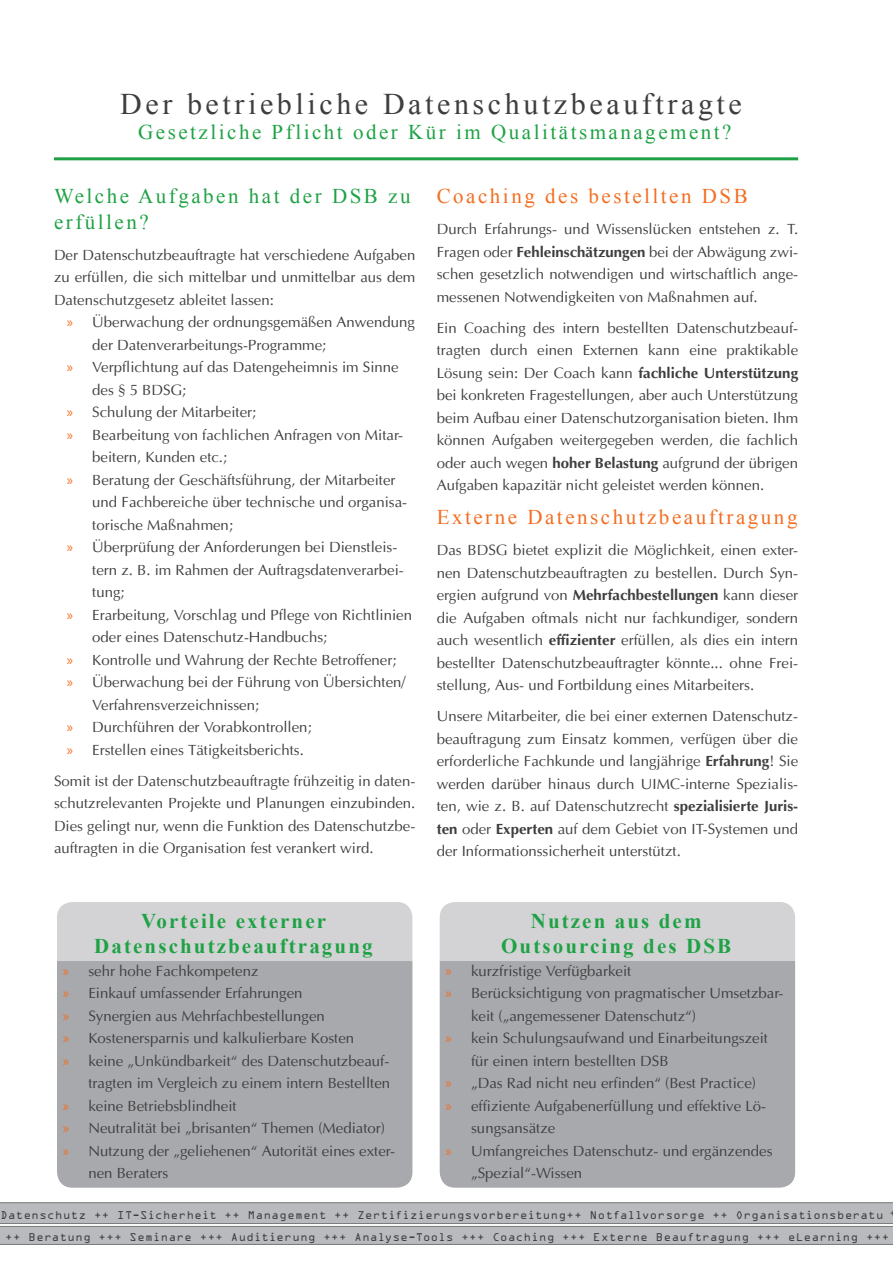
<style>
.page{position:relative;width:893px;height:1263px;background:#fff}
.page>*{position:absolute;margin:0;border:0;box-sizing:border-box;transform-origin:0 0}
.h1_Überschrift{font:30px "Times New Roman";letter-spacing:.12em;color:#3e3e3f}
.h2_Subtitel{font:700 21px/25.2px "Times New Roman";letter-spacing:.1em;color:#1fa245;text-align:center}
.h3_Zwischenüberschri{font:21px "Times New Roman";letter-spacing:.12em;color:#f36e21}
.h1_Überschrift-2{font:21px "Times New Roman";letter-spacing:.12em;color:#1fa245}
.h2_Subüberschrift{font:21px/25.2px "Times New Roman";letter-spacing:.12em;color:#1fa245}
.p1_Haupttext{font:15px/22.5px "Ottawa Plain";color:#3e3e3f}
.t1{font:12px/21.3px "OCRA Extended";letter-spacing:.05em;color:#3e3e3f;text-align:center}
.s1{font-family:"Myriad Pro";color:#f36e21}
.s2{font-family:"Ottawa";font-weight:700}
</style>
<div class="page">
<svg style="left:0;top:1202px;width:893px;height:43px;background:#b6b7b9"></svg>
<hr style="left:54px;top:157px;width:744px;height:3px;background:#1fa245">
<div style="left:55px;top:900px;width:359px;height:289px;background:#a8a9ad;border-radius:17px"></div>
<div style="left:54px;top:899px;width:361px;height:292px;border:3px solid #fff;border-radius:17px"></div>
<div style="left:55px;top:899px;width:359px;height:62px;background:#d3d3d5"></div>
<div style="left:438px;top:900px;width:359px;height:289px;background:#a8a9ad;border-radius:17px"></div>
<div style="left:437px;top:899px;width:361px;height:292px;border:3px solid #fff;border-radius:17px"></div>
<div style="left:438px;top:899px;width:359px;height:62px;background:#d3d3d5"></div>
<p class="h1_Überschrift" style="left:120px;top:84px;width:623px">Der betriebliche Datenschutzbeauftragte</p>
<p class="h1_Überschrift-2" style="left:138px;top:118px;width:595px">Gesetzliche Pflicht oder Kür im Qualitätsmanagement?</p>
<p class="h2_Subüberschrift" style="left:54px;top:183px;width:358px">Welche Aufgaben hat der DSB zu erfüllen?</p>
<p class="p1_Haupttext" style="left:54px;top:243px;width:363px;text-align:justify">Der Datenschutzbeauftragte hat verschiedene Aufgaben zu erfüllen, die sich mittelbar und unmittelbar aus dem Datenschutzgesetz ableitet lassen:</p>
<p class="p1_Haupttext" style="left:92px;top:311px;width:324px;text-indent:-26px"><span class="s1">»</span> Überwachung der ordnungsgemäßen Anwendung der Datenverarbeitungs-Programme;</p>
<p class="p1_Haupttext" style="left:92px;top:356px;width:308px;text-indent:-26px"><span class="s1">»</span> Verpflichtung auf das Datengeheimnis im Sinne des § 5 BDSG;</p>
<p class="p1_Haupttext" style="left:67px;top:401px;width:191px"><span class="s1">»</span> Schulung der Mitarbeiter;</p>
<p class="p1_Haupttext" style="left:92px;top:423px;width:312px;text-indent:-26px"><span class="s1">»</span> Bearbeitung von fachlichen Anfragen von Mitar&shy;beitern, Kunden etc.;</p>
<p class="p1_Haupttext" style="left:92px;top:468px;width:316px;text-indent:-26px"><span class="s1">»</span> Beratung der Geschäftsführung, der Mitarbeiter und Fachbereiche über technische und organisa&shy;torische Maßnahmen;</p>
<p class="p1_Haupttext" style="left:92px;top:536px;width:313px;text-indent:-26px"><span class="s1">»</span> Überprüfung der Anforderungen bei Dienstleis&shy;tern z. B. im Rahmen der Auftragsdatenverarbei&shy;tung;</p>
<p class="p1_Haupttext" style="left:92px;top:603px;width:321px;text-indent:-26px"><span class="s1">»</span> Erarbeitung, Vorschlag und Pflege von Richtlinien oder eines Datenschutz-Handbuchs;</p>
<p class="p1_Haupttext" style="left:67px;top:648px;width:331px"><span class="s1">»</span> Kontrolle und Wahrung der Rechte Betroffener;</p>
<p class="p1_Haupttext" style="left:92px;top:671px;width:315px;text-indent:-26px"><span class="s1">»</span> Überwachung bei der Führung von Übersichten/<br>Verfahrensverzeichnissen;</p>
<p class="p1_Haupttext" style="left:67px;top:716px;width:247px"><span class="s1">»</span> Durchführen der Vorabkontrollen;</p>
<p class="p1_Haupttext" style="left:67px;top:738px;width:239px"><span class="s1">»</span> Erstellen eines Tätigkeitsberichts.</p>
<p class="p1_Haupttext" style="left:54px;top:769px;width:363px;text-align:justify">Somit ist der Datenschutzbeauftragte frühzeitig in daten&shy;schutzrelevanten Projekte und Planungen einzubinden.<br>Dies gelingt nur, wenn die Funktion des Datenschutzbe&shy;auftragten in die Organisation fest verankert wird.</p>
<p class="h3_Zwischenüberschri" style="left:437px;top:182px;width:313px">Coaching des bestellten DSB</p>
<p class="p1_Haupttext" style="left:437px;top:218px;width:363px;text-align:justify">Durch Erfahrungs- und Wissenslücken entstehen z. T.<br>Fragen oder <span class="s2">Fehleinschätzungen</span> bei der Abwägung zwi&shy;schen gesetzlich notwendigen und wirtschaftlich ange&shy;messenen Notwendigkeiten von Maßnahmen auf.</p>
<p class="p1_Haupttext" style="left:437px;top:317px;width:363px;text-align:justify">Ein Coaching des intern bestellten Datenschutzbeauf&shy;tragten durch einen Externen kann eine praktikable Lösung sein: Der Coach kann <span class="s2">fachliche Unterstützung </span>bei konkreten Fragestellungen, aber auch Unterstützung beim Aufbau einer Datenschutzorganisation bieten. Ihm können Aufgaben weitergegeben werden, die fachlich oder auch wegen <span class="s2">hoher Belastung</span> aufgrund der übrigen Aufgaben kapazitär nicht geleistet werden können.</p>
<p class="h3_Zwischenüberschri" style="left:437px;top:503px;width:362px">Externe Datenschutzbeauftragung</p>
<p class="p1_Haupttext" style="left:437px;top:539px;width:363px;text-align:justify">Das BDSG bietet explizit die Möglichkeit, einen exter&shy;nen Datenschutzbeauftragten zu bestellen. Durch Syn&shy;ergien aufgrund von <span class="s2">Mehrfachbestellungen</span> kann dieser die Aufgaben oftmals nicht nur fachkundiger, sondern auch wesentlich <span class="s2">effizienter</span> erfüllen, als dies ein intern bestellter Datenschutzbeauftragter könnte... ohne Frei&shy;stellung, Aus- und Fortbildung eines Mitarbeiters.</p>
<p class="p1_Haupttext" style="left:437px;top:705px;width:363px;text-align:justify">Unsere Mitarbeiter, die bei einer externen Datenschutz&shy;beauftragung zum Einsatz kommen, verfügen über die erforderliche Fachkunde und langjährige <span class="s2">Erfahrung</span>! Sie werden darüber hinaus durch UIMC-interne Spezialis&shy;ten, wie z. B. auf Datenschutzrecht <span class="s2">spezialisierte Juris&shy;ten</span> oder <span class="s2">Experten</span> auf dem Gebiet von IT-Systemen und der Informationssicherheit unterstützt.</p>
<p class="h2_Subtitel" style="left:94px;top:908px;width:280px">Vorteile externer<br>Datenschutzbeauftragung</p>
<p class="p1_Haupttext" style="left:63px;top:959px;width:197px"><span class="s1">»</span> sehr hohe Fachkompetenz</p>
<p class="p1_Haupttext" style="left:63px;top:982px;width:241px"><span class="s1">»</span> Einkauf umfassender Erfahrungen</p>
<p class="p1_Haupttext" style="left:63px;top:1004px;width:263px"><span class="s1">»</span> Synergien aus Mehrfachbestellungen</p>
<p class="p1_Haupttext" style="left:63px;top:1027px;width:293px"><span class="s1">»</span> Kostenersparnis und kalkulierbare Kosten</p>
<p class="p1_Haupttext" style="left:63px;top:1049px;width:329px;text-align:right"><span class="s1">»</span> keine „Unkündbarkeit“ des Datenschutzbeauf&shy;tragten im Vergleich zu einem intern Bestellten</p>
<p class="p1_Haupttext" style="left:63px;top:1094px;width:175px"><span class="s1">»</span> keine Betriebsblindheit</p>
<p class="p1_Haupttext" style="left:63px;top:1117px;width:324px"><span class="s1">»</span> Neutralität bei „brisanten“ Themen (Mediator)</p>
<p class="p1_Haupttext" style="left:88px;top:1139px;width:308px;text-indent:-26px"><span class="s1">»</span> Nutzung der „geliehenen“ Autorität eines exter&shy;nen Beraters</p>
<p class="h2_Subtitel" style="left:501px;top:908px;width:231px">Nutzen aus dem<br>Outsourcing des DSB</p>
<p class="p1_Haupttext" style="left:446px;top:959px;width:187px"><span class="s1">»</span> kurzfristige Verfügbarkeit</p>
<p class="p1_Haupttext" style="left:471px;top:982px;width:314px;text-indent:-26px"><span class="s1">»</span> Berücksichtigung von pragmatischer Umsetzbar&shy;keit („angemessener Datenschutz“)</p>
<p class="p1_Haupttext" style="left:471px;top:1027px;width:298px;text-indent:-26px"><span class="s1">»</span> kein Schulungsaufwand und Einarbeitungszeit für einen intern bestellten DSB</p>
<p class="p1_Haupttext" style="left:446px;top:1072px;width:312px"><span class="s1">»</span> „Das Rad nicht neu erfinden“ (Best Practice)</p>
<p class="p1_Haupttext" style="left:471px;top:1094px;width:297px;text-indent:-26px"><span class="s1">»</span> effiziente Aufgabenerfüllung und effektive Lö&shy;sungsansätze</p>
<p class="p1_Haupttext" style="left:471px;top:1139px;width:303px;text-indent:-26px"><span class="s1">»</span> Umfangreiches Datenschutz- und ergänzendes „Spezial“-Wissen</p>
<p class="t1" style="left:0;top:1204px;width:890px">Datenschutz ++ IT-Sicherheit ++ Management ++ Zertifizierungsvorbereitung++ Notfallvorsorge ++ Organisationsberatu ++ Beratung +++ Seminare +++ Auditierung +++ Analyse-Tools +++ Coaching +++ Externe Beauftragung +++ eLearning +++</p>
</div>
